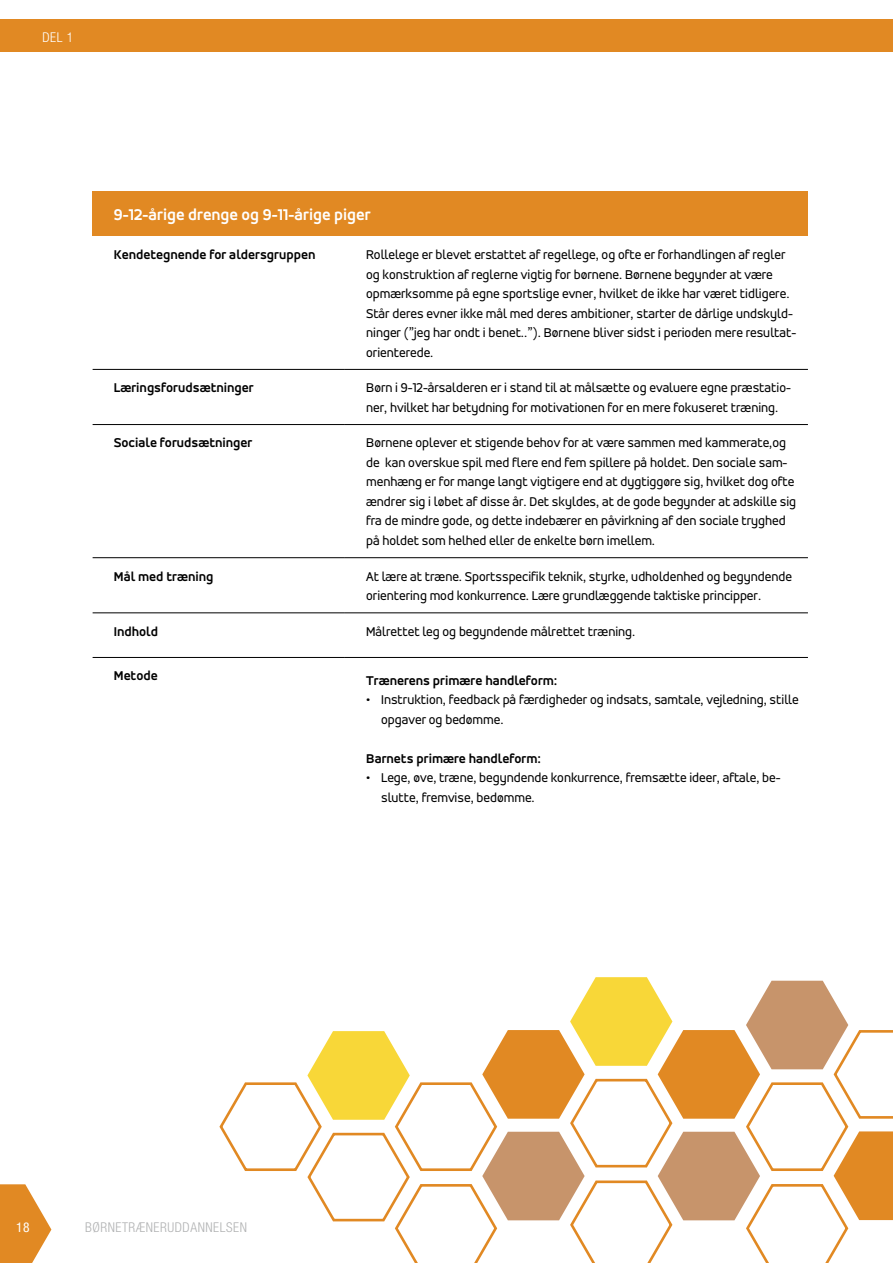
<style>
.page{position:relative;width:893px;height:1263px;background:#fff}
.page>*{position:absolute;margin:0;border:0;box-sizing:border-box;transform-origin:0 0}
.t1{font:700 16.5px "Accord Alt";color:#fff}
.t2{font:13.5px/19.5px "Accord Alt";color:#000}
.t3{font:700 13.5px "Accord Alt";color:#000}
.t4{font:300 condensed 13.5px "Helvetica Neue LT Std";letter-spacing:.04em;color:#b1b2b3}
.t5{font:300 condensed 13.5px "Helvetica Neue LT Std";color:#fff}
.t6{font:condensed 13.5px "Helvetica Neue LT Std";color:#fff}
</style>
<div class="page">
<div style="left:93px;top:192px;width:715px;height:44px;background:#e18923"></div>
<hr style="left:93px;top:369px;width:252px;height:1px;background:#000">
<hr style="left:345px;top:369px;width:463px;height:1px;background:#000">
<hr style="left:93px;top:424px;width:252px;height:1px;background:#000">
<hr style="left:345px;top:424px;width:463px;height:1px;background:#000">
<hr style="left:93px;top:557px;width:252px;height:1px;background:#000">
<hr style="left:345px;top:557px;width:463px;height:1px;background:#000">
<hr style="left:93px;top:613px;width:252px;height:1px;background:#000">
<hr style="left:345px;top:613px;width:463px;height:1px;background:#000">
<hr style="left:93px;top:657px;width:252px;height:1px;background:#000">
<hr style="left:345px;top:657px;width:463px;height:1px;background:#000">
<div style="left:0;top:19px;width:892px;height:33px;background:#e18923"></div>
<svg style="left:0;top:1184px;width:51px;height:79px"></svg>
<svg style="left:219px;top:977px;width:674px;height:286px"></svg>
<p class="t5" style="left:43px;top:29px;width:32px">DEL 1</p>
<p class="t1" style="left:114px;top:205px;width:258px">9-12-årige drenge og 9-11-årige piger</p>
<p class="t3" style="left:114px;top:247px;width:203px">Kendetegnende for aldersgruppen</p>
<p class="t2" style="left:366px;top:245px;width:432px">Rollelege er blevet erstattet af regellege, og ofte er forhandlingen af regler og konstruktion af reglerne vigtig for børnene. Børnene begynder at være opmærksomme på egne sportslige evner, hvilket de ikke har været tidligere.<br>Står deres evner ikke mål med deres ambitioner, starter de dårlige undskyld&shy;ninger (”jeg har ondt i benet..”). Børnene bliver sidst i perioden mere resultat&shy;orienterede.</p>
<p class="t3" style="left:114px;top:380px;width:141px">Læringsforudsætninger</p>
<p class="t2" style="left:366px;top:378px;width:426px">Børn i 9-12-årsalderen er i stand til at målsætte og evaluere egne præstatio&shy;ner, hvilket har betydning for motivationen for en mere fokuseret træning.</p>
<p class="t3" style="left:114px;top:435px;width:140px">Sociale forudsætninger</p>
<p class="t2" style="left:366px;top:433px;width:432px">Børnene oplever et stigende behov for at være sammen med kammerate,og de kan overskue spil med flere end fem spillere på holdet. Den sociale sam&shy;menhæng er for mange langt vigtigere end at dygtiggøre sig, hvilket dog ofte ændrer sig i løbet af disse år. Det skyldes, at de gode begynder at adskille sig fra de mindre gode, og dette indebærer en påvirkning af den sociale tryghed på holdet som helhed eller de enkelte børn imellem.</p>
<p class="t3" style="left:114px;top:568px;width:101px">Mål med træning</p>
<p class="t2" style="left:366px;top:566px;width:427px">At lære at træne. Sportsspecifik teknik, styrke, udholdenhed og begyndende orientering mod konkurrence. Lære grundlæggende taktiske principper.</p>
<p class="t3" style="left:114px;top:623px;width:46px">Indhold</p>
<p class="t2" style="left:366px;top:621px;width:271px">Målrettet leg og begyndende målrettet træning.</p>
<p class="t3" style="left:114px;top:668px;width:45px">Metode</p>
<p class="t3" style="left:366px;top:672px;width:193px">Trænerens primære handleform:</p>
<p class="t2" style="left:381px;top:690px;width:419px;text-indent:-15px">• Instruktion, feedback på færdigheder og indsats, samtale, vejledning, stille opgaver og bedømme.</p>
<p class="t3" style="left:366px;top:750px;width:176px">Barnets primære handleform:</p>
<p class="t2" style="left:381px;top:768px;width:401px;text-indent:-15px">• Lege, øve, træne, begyndende konkurrence, fremsætte ideer, aftale, be&shy;slutte, fremvise, bedømme.</p>
<p class="t6" style="left:16px;top:1220px;width:15px">18</p>
<p class="t4" style="left:85px;top:1220px;width:163px">BØRNETRÆNERUDDANNELSEN</p>
</div>
